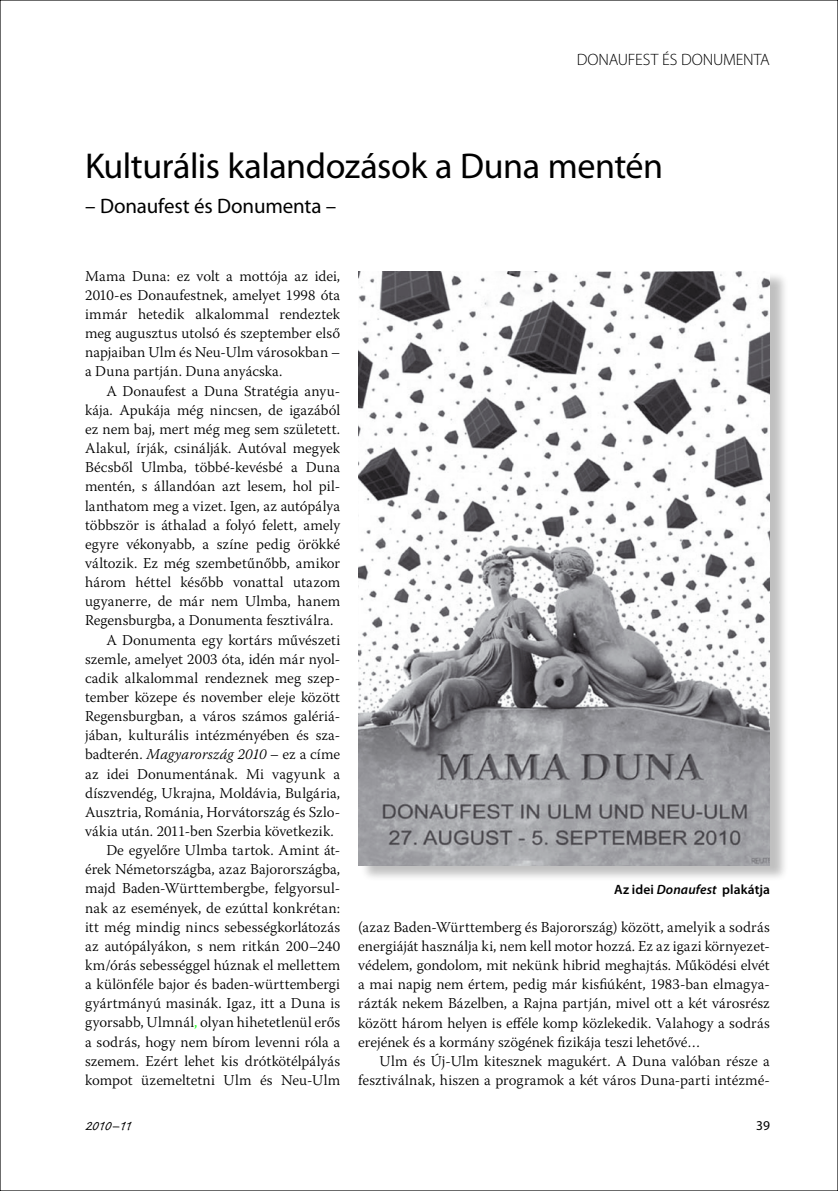
<style>
.page{position:relative;width:838px;height:1191px;background:#fff}
.page>*{position:absolute;margin:0;border:0;box-sizing:border-box;transform-origin:0 0}
.t1{font:36px "Myriad Pro";letter-spacing:-.015em;color:#000}
.t2{font:21px "Myriad Pro";letter-spacing:-.005em;color:#000}
.t3{font:18px "Caflisch Script Pro";letter-spacing:-.025em;color:#000}
.t4{font:300 16.5px "Myriad Pro";letter-spacing:-.005em;color:#000}
.t5{font:300 15px/19.2px "Warnock Pro";letter-spacing:.005em;color:#000;text-align:justify}
.t6{font:italic 300 15px "Warnock Pro";color:#000}
.t7{font:600 13.5px "Myriad Pro";letter-spacing:.005em;color:#000}
.t8{font:13.5px "Myriad Pro";color:#000}
.s1{font-style:normal}
.s2{color:#0f0}
.s3{font-style:italic}
</style>
<div class="page">
<div style="left:360px;top:271px;width:435px;height:618px;background:#000;opacity:.25"></div>
<img style="left:358px;top:271px;width:412px;height:594px">
<p class="t4" style="left:577px;top:50px;width:195px">DONAUFEST ÉS DONUMENTA</p>
<h1 class="t1" style="left:85px;top:146px;width:579px">Kulturális kalandozások a Duna mentén</h1>
<h2 class="t2" style="left:85px;top:194px;width:253px">– Donaufest és Donumenta –</h2>
<p class="t5" style="left:85px;top:266px;width:257px">Mama Duna: ez volt a mottója az idei, 2010-es Donaufestnek, amelyet 1998 óta immár hetedik alkalommal rendeztek meg augusztus utolsó és szeptember első napjaiban Ulm és Neu-Ulm városokban – a Duna partján. Duna anyácska.</p>
<p class="t5" style="left:106px;top:381px;width:235px">A Donaufest a Duna Stratégia anyu-</p>
<p class="t5" style="left:85px;top:400px;width:257px">kája. Apukája még nincsen, de igazából</p>
<p class="t5" style="left:85px;top:419px;width:256px">ez nem baj, mert még meg sem született.</p>
<p class="t5" style="left:85px;top:438px;width:257px">Alakul, írják, csinálják. Autóval megyek</p>
<p class="t5" style="left:85px;top:457px;width:257px">Bécsből Ulmba, többé-kevésbé a Duna</p>
<p class="t5" style="left:85px;top:476px;width:257px">mentén, s állandóan azt lesem, hol pil-</p>
<p class="t5" style="left:85px;top:496px;width:257px">lanthatom meg a vizet. Igen, az autópálya</p>
<p class="t5" style="left:85px;top:515px;width:257px">többször is áthalad a folyó felett, amely</p>
<p class="t5" style="left:85px;top:534px;width:257px">egyre vékonyabb, a színe pedig örökké</p>
<p class="t5" style="left:85px;top:553px;width:257px">változik. Ez még szembetűnőbb, amikor</p>
<p class="t5" style="left:85px;top:572px;width:257px">három héttel később vonattal utazom</p>
<p class="t5" style="left:85px;top:591px;width:257px">ugyanerre, de már nem Ulmba, hanem</p>
<p class="t5" style="left:85px;top:610px;width:250px">Regensburgba, a Donumenta fesztiválra.</p>
<p class="t5" style="left:106px;top:630px;width:235px">A Donumenta egy kortárs művészeti</p>
<p class="t5" style="left:85px;top:649px;width:257px">szemle, amelyet 2003 óta, idén már nyol-</p>
<p class="t5" style="left:85px;top:668px;width:257px">cadik alkalommal rendeznek meg szep-</p>
<p class="t5" style="left:85px;top:687px;width:257px">tember közepe és november eleje között</p>
<p class="t5" style="left:85px;top:706px;width:257px">Regensburgban, a város számos galériá-</p>
<p class="t5" style="left:85px;top:725px;width:257px">jában, kulturális intézményében és sza-</p>
<p class="t6" style="left:85px;top:745px;width:257px"><span class="s1">badterén.</span> Magyarország 2010 – <span class="s1">ez a címe</span></p>
<p class="t5" style="left:85px;top:763px;width:257px">az idei Donumentának. Mi vagyunk a</p>
<p class="t5" style="left:85px;top:783px;width:257px">díszvendég, Ukrajna, Moldávia, Bulgária,</p>
<p class="t5" style="left:85px;top:802px;width:257px">Ausztria, Románia, Horvátország és Szlo-</p>
<p class="t5" style="left:85px;top:821px;width:250px">vákia után. 2011-ben Szerbia következik.</p>
<p class="t5" style="left:106px;top:840px;width:235px">De egyelőre Ulmba tartok. Amint át-</p>
<p class="t5" style="left:85px;top:859px;width:257px">érek Németországba, azaz Bajorországba,</p>
<p class="t5" style="left:85px;top:878px;width:257px">majd Baden-Württembergbe, felgyorsul-</p>
<p class="t5" style="left:85px;top:897px;width:257px">nak az események, de ezúttal konkrétan:</p>
<p class="t5" style="left:85px;top:917px;width:257px">itt még mindig nincs sebességkorlátozás</p>
<p class="t5" style="left:85px;top:936px;width:257px">az autópályákon, s nem ritkán 200–240</p>
<p class="t5" style="left:85px;top:955px;width:257px">km/órás sebességgel húznak el mellettem</p>
<p class="t5" style="left:85px;top:974px;width:257px">a különféle bajor és baden-württembergi</p>
<p class="t5" style="left:85px;top:993px;width:257px">gyártmányú masinák. Igaz, itt a Duna is</p>
<p class="t5" style="left:85px;top:1012px;width:257px">gyorsabb, Ulmnál<span class="s2">,</span> olyan hihetetlenül erős</p>
<p class="t5" style="left:85px;top:1031px;width:257px">a sodrás, hogy nem bírom levenni róla a</p>
<p class="t5" style="left:85px;top:1051px;width:257px">szemem. Ezért lehet kis drótkötélpályás</p>
<p class="t5" style="left:85px;top:1070px;width:257px">kompot üzemeltetni Ulm és Neu-Ulm</p>
<p class="t7" style="left:614px;top:881px;width:157px">Az idei <span class="s3">Donaufest</span> plakátja</p>
<p class="t5" style="left:358px;top:917px;width:413px">(azaz Baden-Württemberg és Bajorország) között, amelyik a sodrás energiáját használja ki, nem kell motor hozzá. Ez az igazi környezet&shy;védelem, gondolom, mit nekünk hibrid meghajtás. Működési elvét a mai napig nem értem, pedig már kisfiúként, 1983-ban elmagya&shy;rázták nekem Bázelben, a Rajna partján, mivel ott a két városrész között három helyen is efféle komp közlekedik. Valahogy a sodrás erejének és a kormány szögének fizikája teszi lehetővé…</p>
<p class="t5" style="left:358px;top:1051px;width:413px;text-align:right">Ulm és Új-Ulm kitesznek magukért. A Duna valóban része a fesztiválnak, hiszen a programok a két város Duna-parti intézmé-</p>
<p class="t3" style="left:85px;top:1116px;width:48px">2010–11</p>
<p class="t8" style="left:756px;top:1118px;width:15px">39</p>
</div>
